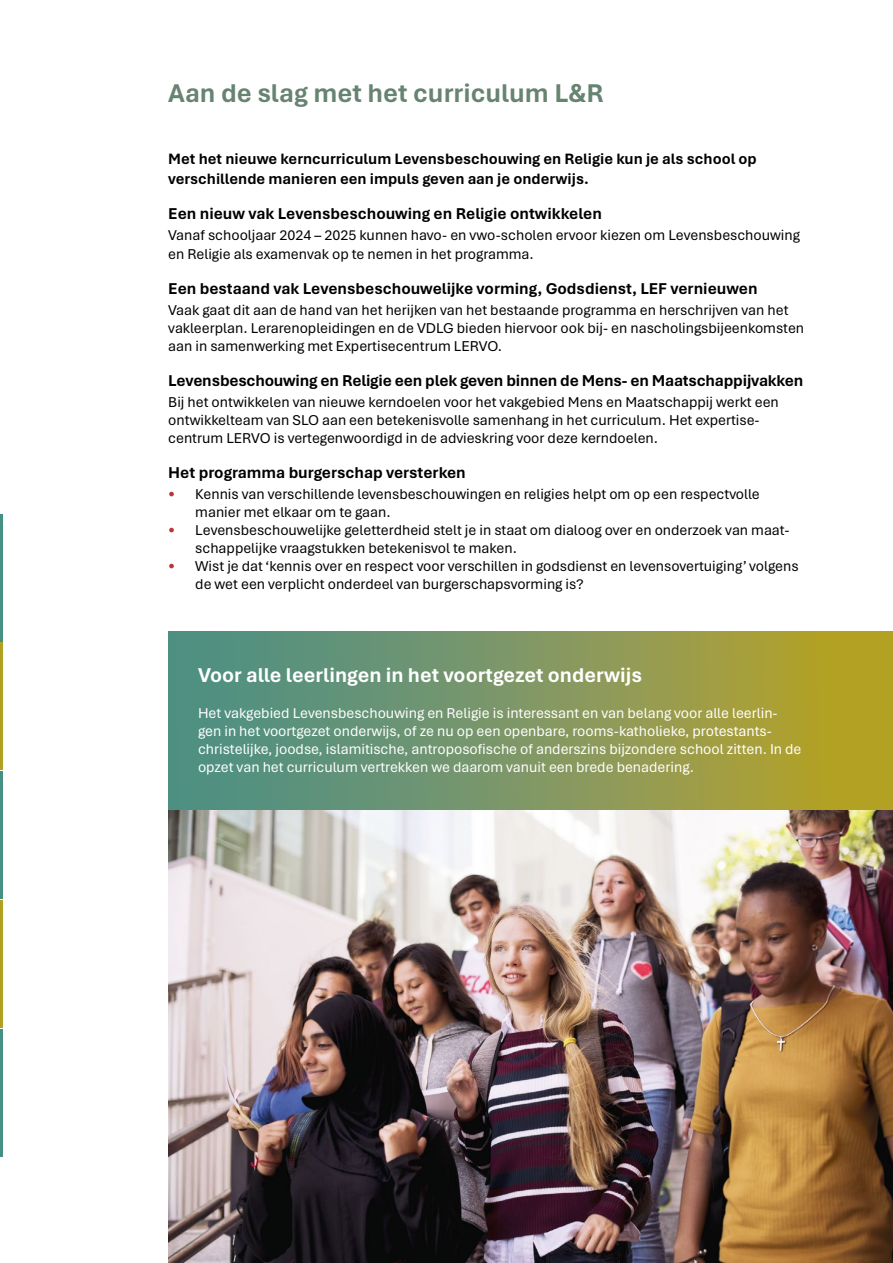
<style>
.page{position:relative;width:893px;height:1263px;background:#fff}
.page>*{position:absolute;margin:0;border:0;box-sizing:border-box;transform-origin:0 0}
.t1{font:700 27px "Aptos";color:#678372}
.t2{font:700 21px "Aptos";color:#fff}
.t3{font:700 16.5px "Aptos";letter-spacing:-.005em;color:#000}
.t4{font:700 15.75px/19.8px "Aptos";color:#000}
.t5{font:15px/18px "Aptos";color:#000}
.t6{font:15px/18px "Aptos";color:#fff}
.s1{color:#b53538}
</style>
<div class="page">
<hr style="left:0;top:514px;width:2px;height:127px;background:#458f85">
<hr style="left:0;top:643px;width:2px;height:127px;background:#b1a122">
<hr style="left:0;top:771px;width:2px;height:128px;background:#458f85">
<hr style="left:0;top:900px;width:2px;height:128px;background:#b1a122">
<hr style="left:0;top:1029px;width:2px;height:128px;background:#458f85">
<svg style="left:168px;top:631px;width:725px;height:179px;background:#81985c"></svg>
<img style="left:168px;top:810px;width:725px;height:453px">
<h1 class="t1" style="left:168px;top:75px;width:437px">Aan de slag met het curriculum L&amp;R</h1>
<p class="t4" style="left:168px;top:148px;width:590px">Met het nieuwe kerncurriculum Levensbeschouwing en Religie kun je als school op verschillende manieren een impuls geven aan je onderwijs.</p>
<p class="t3" style="left:168px;top:202px;width:435px">Een nieuw vak Levensbeschouwing en Religie ontwikkelen</p>
<p class="t5" style="left:168px;top:224px;width:633px;line-height:19.8px">Vanaf schooljaar 2024 – 2025 kunnen havo- en vwo-scholen ervoor kiezen om Levensbeschouwing en Religie als examenvak op te nemen in het programma.</p>
<p class="t3" style="left:168px;top:278px;width:591px">Een bestaand vak Levensbeschouwelijke vorming, Godsdienst, LEF vernieuwen</p>
<p class="t5" style="left:168px;top:301px;width:637px">Vaak gaat dit aan de hand van het herijken van het bestaande programma en herschrijven van het vakleerplan. Lerarenopleidingen en de VDLG bieden hiervoor ook bij- en nascholingsbijeenkomsten aan in samenwerking met Expertisecentrum LERVO.</p>
<p class="t3" style="left:168px;top:369px;width:636px">Levensbeschouwing en Religie een plek geven binnen de Mens- en Maatschappijvakken</p>
<p class="t5" style="left:168px;top:392px;width:612px">Bij het ontwikkelen van nieuwe kerndoelen voor het vakgebied Mens en Maatschappij werkt een ontwikkelteam van SLO aan een betekenisvolle samenhang in het curriculum. Het expertise&shy;centrum LERVO is vertegenwoordigd in de advieskring voor deze kerndoelen.</p>
<p class="t3" style="left:168px;top:461px;width:299px">Het programma burgerschap versterken</p>
<p class="t5" style="left:195px;top:484px;width:566px;text-indent:-27px"><span class="s1">•</span> Kennis van verschillende levensbeschouwingen en religies helpt om op een respectvolle manier met elkaar om te gaan.</p>
<p class="t5" style="left:195px;top:520px;width:596px;text-indent:-27px"><span class="s1">•</span> Levensbeschouwelijke geletterdheid stelt je in staat om dialoog over en onderzoek van maat&shy;schappelijke vraagstukken betekenisvol te maken.</p>
<p class="t5" style="left:195px;top:556px;width:605px;text-indent:-27px"><span class="s1">•</span> Wist je dat ‘kennis over en respect voor verschillen in godsdienst en levensovertuiging’ volgens de wet een verplicht onderdeel van burgerschapsvorming is?</p>
<h2 class="t2" style="left:198px;top:660px;width:446px">Voor alle leerlingen in het voortgezet onderwijs</h2>
<p class="t6" style="left:198px;top:703px;width:605px">Het vakgebied Levensbeschouwing en Religie is interessant en van belang voor alle leerlin&shy;gen in het voortgezet onderwijs, of ze nu op een openbare, rooms-katholieke, protestants&shy;christelijke, joodse, islamitische, antroposofische of anderszins bijzondere school zitten. In de opzet van het curriculum vertrekken we daarom vanuit een brede benadering.</p>
</div>
